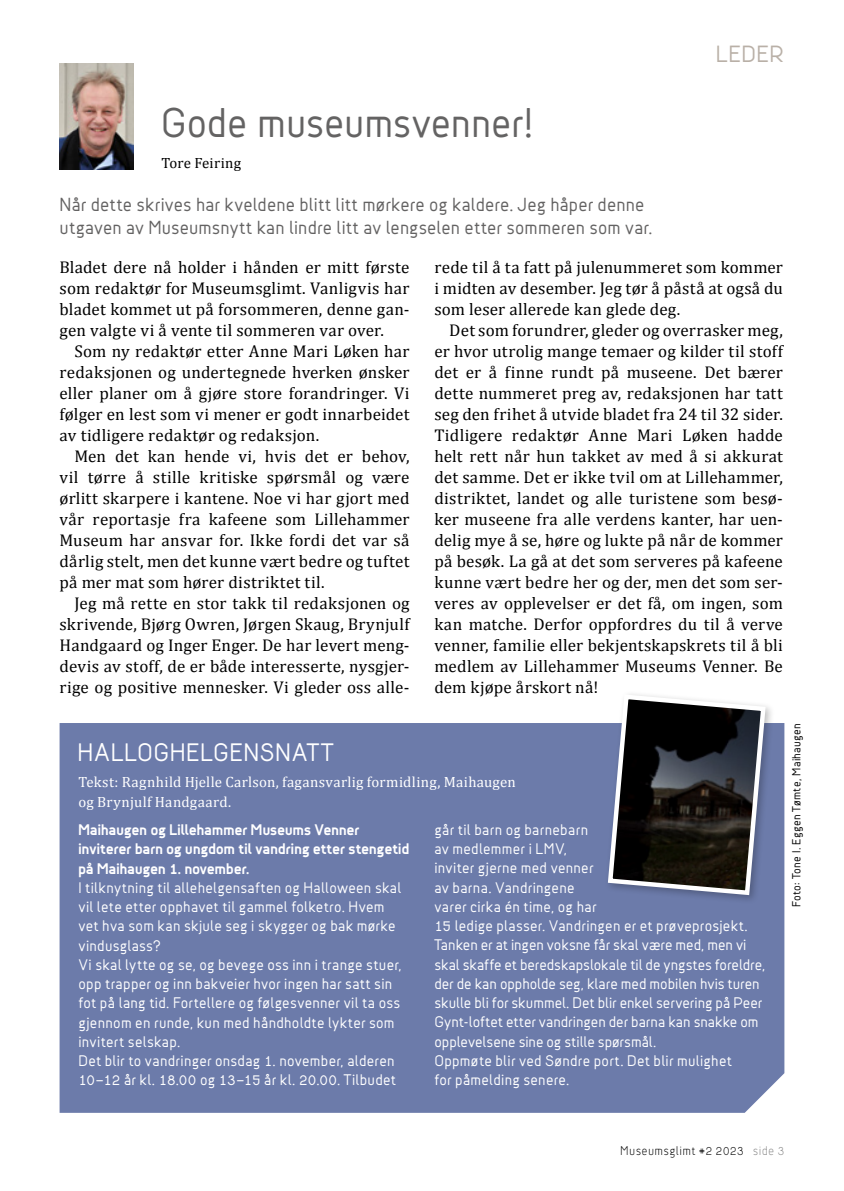
<style>
.page{position:relative;width:844px;height:1191px;background:#fff}
.page>*{position:absolute;margin:0;border:0;box-sizing:border-box;transform-origin:0 0}
.t1{font:40.25px "Jacobs Sans";letter-spacing:-.005em;color:#646363}
.t2{font:24.5px "Jacobs Sans";letter-spacing:.025em;color:#fff}
.t3{font:22.75px "Jacobs Sans";letter-spacing:.03em;color:#b9b0a7}
.t4{font:18.38px/22.8px "Jacobs Sans";letter-spacing:.01em;color:#646363}
.t5{font:17.15px/21px "Cambria";letter-spacing:.01em;color:#000;text-align:justify}
.t6{font:14.88px/19.2px "Jacobs Sans";letter-spacing:.015em;color:#fff}
.t7{font:700 14.88px/19.2px "Jacobs Sans";letter-spacing:.015em;color:#fff}
.t8{font:14.88px/19.2px "Cambria";letter-spacing:.025em;color:#fff}
.t9{font:14.88px "Cambria";letter-spacing:.015em;color:#000}
.t10{font:300 12.25px "Jacobs Sans";letter-spacing:.025em;color:#000}
.t11{font:11.38px "Jacobs Sans";letter-spacing:.025em;color:#000}
.s1{color:#878787}
</style>
<div class="page">
<div style="left:60px;top:723px;width:724px;height:389px;background:#6c7baa"></div>
<img style="left:60px;top:63px;width:73px;height:106px">
<div style="left:604px;top:690px;width:171px;height:214px;background:#000;opacity:.25"></div>
<svg style="left:605px;top:692px;width:162px;height:205px;background:#424348"></svg>
<h3 class="t3" style="left:715px;top:40px;width:70px">LEDER</h3>
<h1 class="t1" style="left:161px;top:98px;width:373px">Gode museumsvenner!</h1>
<p class="t9" style="left:161px;top:154px;width:81px">Tore Feiring</p>
<p class="t4" style="left:60px;top:192px;width:594px">Når dette skrives har kveldene blitt litt mørkere og kaldere. Jeg håper denne utgaven av Museumsnytt kan lindre litt av lengselen etter sommeren som var.</p>
<p class="t5" style="left:60px;top:257px;width:351px">Bladet dere nå holder i hånden er mitt første som redaktør for Museumsglimt. Vanligvis har bladet kommet ut på forsommeren, denne gan&shy;gen valgte vi å vente til sommeren var over.</p>
<p class="t5" style="left:60px;top:341px;width:351px;text-indent:15px">Som ny redaktør etter Anne Mari Løken har redaksjonen og undertegnede hverken ønsker eller planer om å gjøre store forandringer. Vi følger en lest som vi mener er godt innarbeidet av tidligere redaktør og redaksjon.</p>
<p class="t5" style="left:60px;top:446px;width:351px;text-indent:15px">Men det kan hende vi, hvis det er behov, vil tørre å stille kritiske spørsmål og være ørlitt skarpere i kantene. Noe vi har gjort med vår reportasje fra kafeene som Lillehammer Museum har ansvar for. Ikke fordi det var så dårlig stelt, men det kunne vært bedre og tuftet på mer mat som hører distriktet til.</p>
<p class="t5" style="left:60px;top:593px;width:351px;text-indent:15px">Jeg må rette en stor takk til redaksjonen og skrivende, Bjørg Owren, Jørgen Skaug, Brynjulf Handgaard og Inger Enger. De har levert meng&shy;devis av stoff, de er både interesserte, nysgjer&shy;rige og positive mennesker. Vi gleder oss alle-</p>
<p class="t5" style="left:434px;top:257px;width:350px">rede til å ta fatt på julenummeret som kommer i midten av desember. Jeg tør å påstå at også du som leser allerede kan glede deg.</p>
<p class="t5" style="left:434px;top:320px;width:350px;text-indent:15px">Det som forundrer, gleder og overrasker meg, er hvor utrolig mange temaer og kilder til stoff det er å finne rundt på museene. Det bærer dette nummeret preg av, redaksjonen har tatt seg den frihet å utvide bladet fra 24 til 32 sider.<br>Tidligere redaktør Anne Mari Løken hadde helt rett når hun takket av med å si akkurat det samme. Det er ikke tvil om at Lillehammer, distriktet, landet og alle turistene som besø&shy;ker museene fra alle verdens kanter, har uen&shy;delig mye å se, høre og lukte på når de kommer på besøk. La gå at det som serveres på kafeene kunne vært bedre her og der, men det som ser&shy;veres av opplevelser er det få, om ingen, som kan matche. Derfor oppfordres du til å verve venner, familie eller bekjentskapskrets til å bli medlem av Lillehammer Museums Venner. Be dem kjøpe årskort nå!</p>
<h2 class="t2" style="left:77px;top:737px;width:257px">HALLOGHELGENSNATT</h2>
<p class="t8" style="left:78px;top:772px;width:438px">Tekst: Ragnhild Hjelle Carlson, fagansvarlig formidling, Maihaugen og Brynjulf Handgaard.</p>
<p class="t7" style="left:78px;top:820px;width:332px">Maihaugen og Lillehammer Museums Venner inviterer barn og ungdom til vandring etter stengetid på Maihaugen 1. november.</p>
<p class="t6" style="left:78px;top:877px;width:325px">I tilknytning til allehelgensaften og Halloween skal vil lete etter opphavet til gammel folketro. Hvem vet hva som kan skjule seg i skygger og bak mørke vindusglass?<br>Vi skal lytte og se, og bevege oss inn i trange stuer, opp trapper og inn bakveier hvor ingen har satt sin fot på lang tid. Fortellere og følgesvenner vil ta oss gjennom en runde, kun med håndholdte lykter som invitert selskap.<br>Det blir to vandringer onsdag 1. november, alderen 10–12 år kl. 18.00 og 13–15 år kl. 20.00. Tilbudet</p>
<p class="t6" style="left:434px;top:819px;width:332px">går til barn og barnebarn<br>av medlemmer i LMV,<br>inviter gjerne med venner<br>av barna. Vandringene<br>varer cirka én time, og har<br>15 ledige plasser. Vandringen er et prøveprosjekt.<br>Tanken er at ingen voksne får skal være med, men vi skal skaffe et beredskapslokale til de yngstes foreldre, der de kan oppholde seg, klare med mobilen hvis turen skulle bli for skummel. Det blir enkel servering på Peer Gynt-loftet etter vandringen der barna kan snakke om opplevelsene sine og stille spørsmål.<br>Oppmøte blir ved Søndre port. Det blir mulighet<br>for påmelding senere.</p>
<p class="t11" style="left:789px;top:907px;width:186px;rotate:-90deg">Foto: Tone I. Eggen Tømte, Maihaugen</p>
<p class="t10" style="left:620px;top:1143px;width:165px">Museumsglimt #2 2023 <span class="s1">side 3</span></p>
</div>
